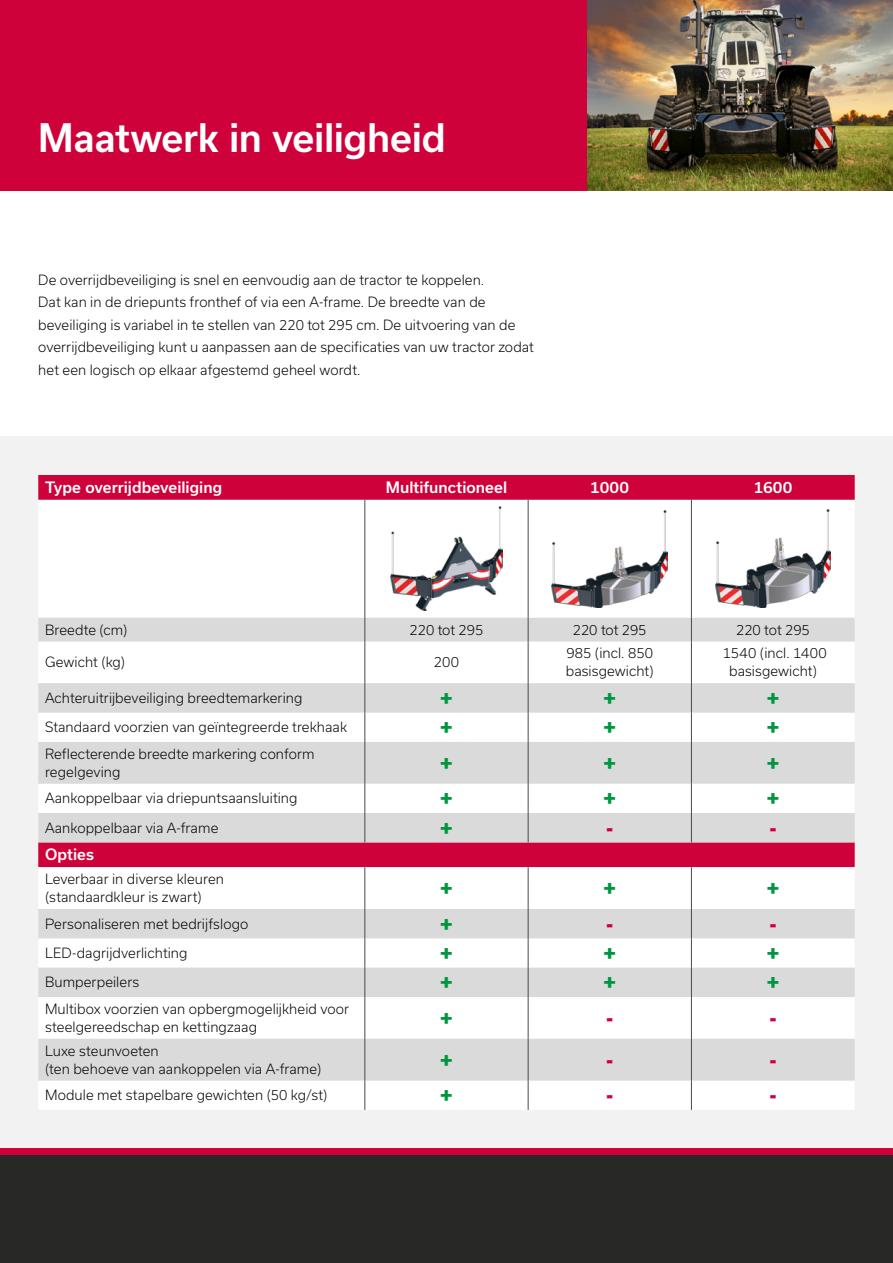
<style>
.page{position:relative;width:893px;height:1263px;background:#fff}
.page>*{position:absolute;margin:0;border:0;box-sizing:border-box;transform-origin:0 0}
.t1{font:500 37.5px "Usual";letter-spacing:-.01em;color:#fff}
.t2{font:800 21px "Usual";color:#00963f}
.t3{font:800 21px "Usual";color:#cf013b}
.t4{font:500 15px "Usual";color:#fff}
.t5{font:300 13.5px/18px "Usual";letter-spacing:.005em;color:#000}
</style>
<div class="page">
<div style="left:0;top:1150px;width:893px;height:113px;background:#282827"></div>
<div style="left:0;top:437px;width:893px;height:711px;background:#f2f2f2"></div>
<div style="left:38px;top:475px;width:817px;height:25px;background:#cf013b"></div>
<div style="left:39px;top:500px;width:815px;height:610px;background:#fff"></div>
<svg style="left:38px;top:618px;width:817px;height:462px;fill:#dadada"></svg>
<hr style="left:364px;top:500px;width:1px;height:118px;background:#494948">
<hr style="left:528px;top:500px;width:1px;height:118px;background:#494948">
<hr style="left:691px;top:500px;width:1px;height:118px;background:#494948">
<svg style="left:364px;top:618px;width:1px;height:23px"></svg>
<svg style="left:528px;top:618px;width:1px;height:23px"></svg>
<svg style="left:691px;top:618px;width:1px;height:23px"></svg>
<hr style="left:364px;top:641px;width:1px;height:42px;background:#494948">
<hr style="left:528px;top:641px;width:1px;height:42px;background:#494948">
<hr style="left:691px;top:641px;width:1px;height:42px;background:#494948">
<svg style="left:364px;top:683px;width:1px;height:29px"></svg>
<svg style="left:528px;top:683px;width:1px;height:29px"></svg>
<svg style="left:691px;top:683px;width:1px;height:29px"></svg>
<hr style="left:364px;top:867px;width:1px;height:42px;background:#494948">
<hr style="left:528px;top:867px;width:1px;height:42px;background:#494948">
<hr style="left:691px;top:867px;width:1px;height:42px;background:#494948">
<svg style="left:364px;top:909px;width:1px;height:29px"></svg>
<svg style="left:528px;top:909px;width:1px;height:29px"></svg>
<svg style="left:691px;top:909px;width:1px;height:29px"></svg>
<hr style="left:364px;top:938px;width:1px;height:30px;background:#494948">
<hr style="left:528px;top:938px;width:1px;height:30px;background:#494948">
<hr style="left:691px;top:938px;width:1px;height:30px;background:#494948">
<svg style="left:364px;top:968px;width:1px;height:29px"></svg>
<svg style="left:528px;top:968px;width:1px;height:29px"></svg>
<svg style="left:691px;top:968px;width:1px;height:29px"></svg>
<hr style="left:364px;top:997px;width:1px;height:42px;background:#494948">
<hr style="left:528px;top:997px;width:1px;height:42px;background:#494948">
<hr style="left:691px;top:997px;width:1px;height:42px;background:#494948">
<hr style="left:364px;top:1039px;width:1px;height:41px;background:#494948">
<hr style="left:528px;top:1039px;width:1px;height:41px;background:#494948">
<hr style="left:691px;top:1039px;width:1px;height:41px;background:#494948">
<hr style="left:364px;top:1080px;width:1px;height:30px;background:#494948">
<hr style="left:528px;top:1080px;width:1px;height:30px;background:#494948">
<hr style="left:691px;top:1080px;width:1px;height:30px;background:#494948">
<hr style="left:364px;top:712px;width:1px;height:30px;background:#494948">
<hr style="left:528px;top:712px;width:1px;height:30px;background:#494948">
<hr style="left:691px;top:712px;width:1px;height:30px;background:#494948">
<svg style="left:364px;top:784px;width:1px;height:58px"></svg>
<svg style="left:528px;top:784px;width:1px;height:58px"></svg>
<svg style="left:691px;top:784px;width:1px;height:58px"></svg>
<hr style="left:364px;top:742px;width:1px;height:42px;background:#494948">
<hr style="left:528px;top:742px;width:1px;height:42px;background:#494948">
<hr style="left:691px;top:742px;width:1px;height:42px;background:#494948">
<img style="left:390px;top:507px;width:113px;height:104px">
<img style="left:552px;top:510px;width:116px;height:97px">
<img style="left:715px;top:510px;width:116px;height:98px">
<img style="left:586px;top:0;width:307px;height:191px">
<div style="left:0;top:0;width:586px;height:191px;background:#cf013b"></div>
<div style="left:0;top:1148px;width:893px;height:6px;background:#cf013b"></div>
<h1 class="t1" style="left:38px;top:117px;width:409px">Maatwerk in veiligheid</h1>
<p class="t5" style="left:38px;top:268px;width:497px;line-height:22.5px">De overrijdbeveiliging is snel en eenvoudig aan de tractor te koppelen.<br>Dat kan in de driepunts fronthef of via een A-frame. De breedte van de beveiliging is variabel in te stellen van 220 tot 295 cm. De uitvoering van de overrijdbeveiliging kunt u aanpassen aan de specificaties van uw tractor zodat het een logisch op elkaar afgestemd geheel wordt.</p>
<p class="t4" style="left:45px;top:479px;width:179px">Type overrijdbeveiliging</p>
<p class="t4" style="left:386px;top:479px;width:123px">Multifunctioneel</p>
<p class="t4" style="left:590px;top:479px;width:40px">1000</p>
<p class="t4" style="left:754px;top:479px;width:40px">1600</p>
<p class="t5" style="left:45px;top:621px;width:84px">Breedte (cm)</p>
<p class="t5" style="left:410px;top:621px;width:75px">220 tot 295</p>
<p class="t5" style="left:573px;top:621px;width:75px">220 tot 295</p>
<p class="t5" style="left:736px;top:621px;width:75px">220 tot 295</p>
<p class="t5" style="left:45px;top:653px;width:81px">Gewicht (kg)</p>
<p class="t5" style="left:434px;top:653px;width:27px">200</p>
<p class="t5" style="left:566px;top:644px;width:89px">985 (incl. 850 basisgewicht)</p>
<p class="t5" style="left:723px;top:644px;width:106px;text-align:center">1540 (incl. 1400 basisgewicht)</p>
<p class="t5" style="left:45px;top:689px;width:259px">Achteruitrijbeveiliging breedtemarkering</p>
<h2 class="t2" style="left:440px;top:686px;width:15px">+</h2>
<h2 class="t2" style="left:603px;top:686px;width:15px">+</h2>
<h2 class="t2" style="left:766px;top:686px;width:15px">+</h2>
<p class="t5" style="left:45px;top:718px;width:303px">Standaard voorzien van geïntegreerde trekhaak</p>
<h2 class="t2" style="left:440px;top:715px;width:15px">+</h2>
<h2 class="t2" style="left:603px;top:715px;width:15px">+</h2>
<h2 class="t2" style="left:766px;top:715px;width:15px">+</h2>
<p class="t5" style="left:45px;top:745px;width:271px">Reflecterende breedte markering conform regelgeving</p>
<h2 class="t2" style="left:440px;top:751px;width:15px">+</h2>
<h2 class="t2" style="left:603px;top:751px;width:15px">+</h2>
<h2 class="t2" style="left:766px;top:751px;width:15px">+</h2>
<p class="t5" style="left:45px;top:789px;width:254px">Aankoppelbaar via driepuntsaansluiting</p>
<h2 class="t2" style="left:440px;top:786px;width:15px">+</h2>
<h2 class="t2" style="left:603px;top:786px;width:15px">+</h2>
<h2 class="t2" style="left:766px;top:786px;width:15px">+</h2>
<p class="t5" style="left:45px;top:819px;width:175px">Aankoppelbaar via A-frame</p>
<h2 class="t2" style="left:440px;top:815px;width:15px">+</h2>
<h2 class="t3" style="left:606px;top:815px;width:9px">-</h2>
<h2 class="t3" style="left:769px;top:815px;width:9px">-</h2>
<p class="t4" style="left:45px;top:846px;width:50px">Opties</p>
<p class="t5" style="left:45px;top:870px;width:180px">Leverbaar in diverse kleuren (standaardkleur is zwart)</p>
<h2 class="t2" style="left:440px;top:876px;width:15px">+</h2>
<h2 class="t2" style="left:603px;top:876px;width:15px">+</h2>
<h2 class="t2" style="left:766px;top:876px;width:15px">+</h2>
<p class="t5" style="left:45px;top:915px;width:205px">Personaliseren met bedrijfslogo</p>
<h2 class="t2" style="left:440px;top:911px;width:15px">+</h2>
<h2 class="t3" style="left:606px;top:911px;width:9px">-</h2>
<h2 class="t3" style="left:769px;top:911px;width:9px">-</h2>
<p class="t5" style="left:45px;top:944px;width:144px">LED-dagrijdverlichting</p>
<h2 class="t2" style="left:440px;top:941px;width:15px">+</h2>
<h2 class="t2" style="left:603px;top:941px;width:15px">+</h2>
<h2 class="t2" style="left:766px;top:941px;width:15px">+</h2>
<p class="t5" style="left:45px;top:973px;width:96px">Bumperpeilers</p>
<h2 class="t2" style="left:440px;top:970px;width:15px">+</h2>
<h2 class="t2" style="left:603px;top:970px;width:15px">+</h2>
<h2 class="t2" style="left:766px;top:970px;width:15px">+</h2>
<p class="t5" style="left:45px;top:1000px;width:306px">Multibox voorzien van opbergmogelijkheid voor steelgereedschap en kettingzaag</p>
<h2 class="t2" style="left:440px;top:1006px;width:15px">+</h2>
<h2 class="t3" style="left:606px;top:1006px;width:9px">-</h2>
<h2 class="t3" style="left:769px;top:1006px;width:9px">-</h2>
<p class="t5" style="left:45px;top:1042px;width:278px">Luxe steunvoeten<br>(ten behoeve van aankoppelen via A-frame)</p>
<h2 class="t2" style="left:440px;top:1047px;width:15px">+</h2>
<h2 class="t3" style="left:606px;top:1047px;width:9px">-</h2>
<h2 class="t3" style="left:769px;top:1047px;width:9px">-</h2>
<p class="t5" style="left:45px;top:1086px;width:284px">Module met stapelbare gewichten (50 kg/st)</p>
<h2 class="t2" style="left:440px;top:1083px;width:15px">+</h2>
<h2 class="t3" style="left:606px;top:1083px;width:9px">-</h2>
<h2 class="t3" style="left:769px;top:1083px;width:9px">-</h2>
</div>
